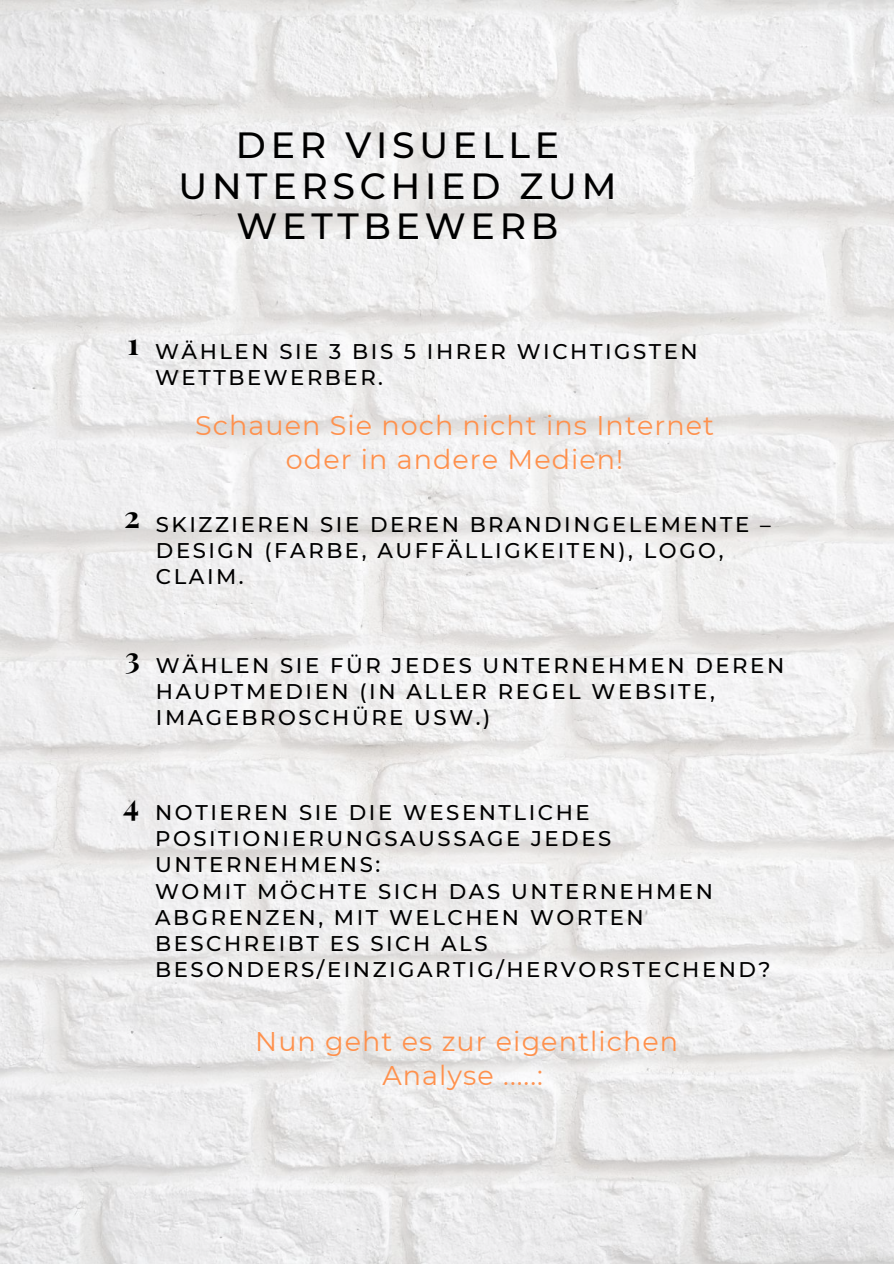
<style>
.page{position:relative;width:894px;height:1264px;background:#fff}
.page>*{position:absolute;margin:0;border:0;box-sizing:border-box;transform-origin:0 0}
.t1{font:500 36.3px/40.5px "Montserrat";letter-spacing:.13em;color:#000;text-align:center}
.t2{font:700 30.3px "Playfair Display";color:#000}
.t3{font:27px/33.9px "Montserrat";letter-spacing:.04em;color:#ff914d;text-align:center}
.t4{font:500 21.15px/26.2px "Montserrat";letter-spacing:.12em;color:#000}
</style>
<div class="page">
<img style="left:0;top:0;width:893px;height:1263px">
<h1 class="t1" style="left:178px;top:125px;width:439px">DER VISUELLE<br>UNTERSCHIED ZUM<br>WETTBEWERB</h1>
<h2 class="t2" style="left:127px;top:322px;width:13px">1</h2>
<p class="t4" style="left:155px;top:338px;width:544px">WÄHLEN SIE 3 BIS 5 IHRER WICHTIGSTEN<br>WETTBEWERBER.</p>
<p class="t3" style="left:195px;top:409px;width:520px">Schauen Sie noch nicht ins Internet oder in andere Medien!</p>
<p class="t4" style="left:156px;top:511px;width:616px;text-indent:-32px"><sup>2</sup> SKIZZIEREN SIE DEREN BRANDINGELEMENTE –<br>DESIGN (FARBE, AUFFÄLLIGKEITEN), LOGO,<br>CLAIM.</p>
<p class="t4" style="left:156px;top:652px;width:629px;text-indent:-31px"><sup>3</sup> WÄHLEN SIE FÜR JEDES UNTERNEHMEN DEREN<br>HAUPTMEDIEN (IN ALLER REGEL WEBSITE,<br>IMAGEBROSCHÜRE USW.)</p>
<p class="t4" style="left:155px;top:799px;width:617px;text-indent:-32px"><sup>4</sup> NOTIEREN SIE DIE WESENTLICHE<br>POSITIONIERUNGSAUSSAGE JEDES<br>UNTERNEHMENS:<br>WOMIT MÖCHTE SICH DAS UNTERNEHMEN<br>ABGRENZEN, MIT WELCHEN WORTEN<br>BESCHREIBT ES SICH ALS<br>BESONDERS/EINZIGARTIG/HERVORSTECHEND?</p>
<p class="t3" style="left:255px;top:1024px;width:424px">Nun geht es zur eigentlichen<br>Analyse .....:</p>
</div>
